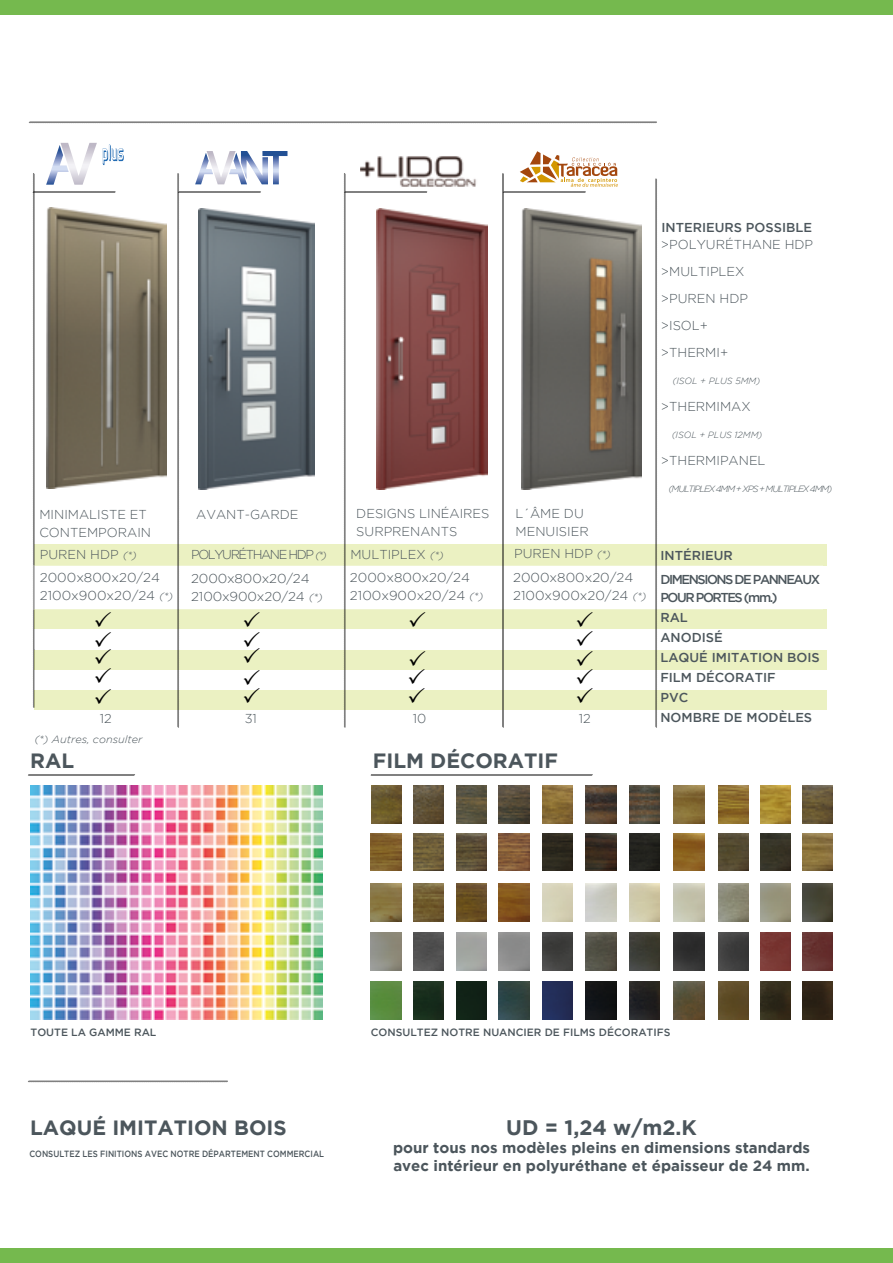
<style>
.page{position:relative;width:893px;height:1263px;background:#fff}
.page>*{position:absolute;margin:0;border:0;box-sizing:border-box;transform-origin:0 0}
.t1{font:700 21px "Gotham";color:#4c565c}
.t2{font:700 20.7px "Gotham";color:#4c565c}
.t3{font:700 15px/18px "Gotham";color:#4c565c}
.t4{font:300 12.9px/27px "Gotham";color:#4c565c}
.t5{font:300 12.9px/18px "Gotham";color:#4c565c;scale:1.04 1}
.t6{font:500 12.9px/20.1px "Gotham";color:#4c565c}
.t7{font:500 12.9px/18px "Gotham";letter-spacing:-.11em;color:#4c565c}
.t8{font:300 12.9px "Gotham";letter-spacing:-.11em;color:#4c565c}
.t9{font:500 10.5px "Gotham";color:#4c565c}
.t10{font:italic 300 10.5px "Gotham";color:#4c565c;scale:1.04 1}
.t11{font:500 9px "Gotham";color:#4c565c;scale:.88 1}
.t12{font:italic 300 9px "Gotham";letter-spacing:-.11em;color:#4c565c}
.t13{font:italic 300 9px "Gotham";color:#4c565c}
.s1{font-style:italic;font-size:10.5px}
</style>
<div class="page">
<div style="left:0;top:0;width:893px;height:15px;background:#75b94e"></div>
<div style="left:0;top:1248px;width:893px;height:15px;background:#75b94e"></div>
<div style="left:34px;top:544px;width:793px;height:21px;background:#ebf1c2"></div>
<img style="left:124px;top:217px;width:43px;height:264px">
<img style="left:287px;top:219px;width:27px;height:260px">
<img style="left:427px;top:215px;width:61px;height:268px">
<img style="left:360px;top:156px;width:116px;height:36px">
<img style="left:618px;top:221px;width:23px;height:259px">
<svg style="left:28px;top:774px;width:107px;height:2px"></svg>
<svg style="left:28px;top:1080px;width:200px;height:2px"></svg>
<svg style="left:370px;top:774px;width:223px;height:2px"></svg>
<div style="left:34px;top:650px;width:793px;height:19px;background:#ebf1c2"></div>
<div style="left:34px;top:610px;width:793px;height:19px;background:#ebf1c2"></div>
<div style="left:34px;top:690px;width:793px;height:20px;background:#ebf1c2"></div>
<img style="left:31px;top:786px;width:291px;height:233px">
<img style="left:371px;top:982px;width:30px;height:37px">
<img style="left:371px;top:833px;width:30px;height:38px">
<img style="left:371px;top:884px;width:30px;height:37px">
<img style="left:413px;top:786px;width:31px;height:37px">
<img style="left:372px;top:786px;width:30px;height:37px">
<img style="left:802px;top:786px;width:30px;height:37px">
<img style="left:760px;top:786px;width:30px;height:37px">
<img style="left:718px;top:786px;width:30px;height:37px">
<img style="left:674px;top:786px;width:30px;height:37px">
<img style="left:629px;top:786px;width:31px;height:37px">
<img style="left:586px;top:786px;width:30px;height:37px">
<img style="left:542px;top:786px;width:31px;height:37px">
<img style="left:499px;top:786px;width:30px;height:37px">
<img style="left:456px;top:786px;width:30px;height:37px">
<img style="left:413px;top:833px;width:31px;height:38px">
<img style="left:802px;top:833px;width:30px;height:38px">
<img style="left:760px;top:833px;width:30px;height:38px">
<img style="left:718px;top:833px;width:30px;height:38px">
<img style="left:674px;top:833px;width:30px;height:38px">
<img style="left:629px;top:833px;width:31px;height:38px">
<img style="left:586px;top:833px;width:30px;height:38px">
<img style="left:542px;top:833px;width:31px;height:38px">
<img style="left:499px;top:833px;width:30px;height:38px">
<img style="left:456px;top:833px;width:30px;height:38px">
<img style="left:413px;top:884px;width:31px;height:37px">
<img style="left:802px;top:884px;width:30px;height:37px">
<img style="left:760px;top:884px;width:30px;height:37px">
<img style="left:718px;top:884px;width:30px;height:37px">
<img style="left:499px;top:884px;width:30px;height:37px">
<img style="left:456px;top:884px;width:30px;height:37px">
<img style="left:413px;top:933px;width:31px;height:37px">
<img style="left:802px;top:933px;width:30px;height:37px">
<img style="left:760px;top:933px;width:30px;height:37px">
<img style="left:718px;top:933px;width:30px;height:37px">
<img style="left:674px;top:933px;width:30px;height:37px">
<img style="left:629px;top:933px;width:31px;height:37px">
<img style="left:586px;top:933px;width:30px;height:37px">
<img style="left:542px;top:933px;width:31px;height:37px">
<img style="left:413px;top:982px;width:31px;height:37px">
<img style="left:802px;top:982px;width:30px;height:37px">
<img style="left:760px;top:982px;width:30px;height:37px">
<img style="left:718px;top:982px;width:30px;height:37px">
<img style="left:674px;top:982px;width:30px;height:37px">
<img style="left:629px;top:982px;width:31px;height:37px">
<img style="left:586px;top:982px;width:30px;height:37px">
<img style="left:542px;top:982px;width:31px;height:37px">
<img style="left:499px;top:982px;width:30px;height:37px">
<img style="left:456px;top:982px;width:30px;height:37px">
<svg style="left:29px;top:121px;width:628px;height:2px"></svg>
<svg style="left:655px;top:178px;width:2px;height:550px"></svg>
<svg style="left:32px;top:143px;width:92px;height:565px"></svg>
<svg style="left:177px;top:151px;width:110px;height:577px"></svg>
<svg style="left:344px;top:173px;width:83px;height:555px"></svg>
<svg style="left:502px;top:151px;width:116px;height:577px"></svg>
<p class="t4" style="left:39px;top:505px;width:113px;line-height:18.6px">MINIMALISTE ET<br>CONTEMPORAIN</p>
<p class="t4" style="left:196px;top:501px;width:104px">AVANT-GARDE</p>
<p class="t4" style="left:356px;top:503px;width:135px;line-height:18.6px">DESIGNS LINÉAIRES<br>SURPRENANTS</p>
<p class="t4" style="left:516px;top:503px;width:75px;line-height:18.6px">L´ÂME DU<br>MENUISIER</p>
<p class="t4" style="left:40px;top:540px;width:98px">PUREN HDP <span class="s1">(*)</span></p>
<p class="t8" style="left:191px;top:547px;width:137px">POLYURÉTHANE HDP <span class="s1">(*)</span></p>
<p class="t4" style="left:350px;top:540px;width:95px">MULTIPLEX <span class="s1">(*)</span></p>
<p class="t4" style="left:514px;top:540px;width:98px">PUREN HDP <span class="s1">(*)</span></p>
<p class="t5" style="left:40px;top:568px;width:130px">2000x800x20/24<br>2100x900x20/24 <span class="s1">(*)</span></p>
<p class="t5" style="left:191px;top:569px;width:128px">2000x800x20/24<br>2100x900x20/24 <span class="s1">(*)</span></p>
<p class="t5" style="left:350px;top:568px;width:130px">2000x800x20/24<br>2100x900x20/24 <span class="s1">(*)</span></p>
<p class="t5" style="left:513px;top:568px;width:130px">2000x800x20/24<br>2100x900x20/24 <span class="s1">(*)</span></p>
<p class="t4" style="left:100px;top:705px;width:13px">12</p>
<p class="t4" style="left:245px;top:704px;width:14px">31</p>
<p class="t4" style="left:413px;top:704px;width:15px">10</p>
<p class="t4" style="left:579px;top:704px;width:13px">12</p>
<p class="t10" style="left:34px;top:734px;width:105px">(*) Autres, consulter</p>
<h2 class="t2" style="left:30px;top:749px;width:45px">RAL</h2>
<h2 class="t2" style="left:373px;top:749px;width:187px">FILM DÉCORATIF</h2>
<p class="t6" style="left:661px;top:217px;width:152px">INTERIEURS POSSIBLE</p>
<p class="t4" style="left:661px;top:231px;width:154px">&gt;POLYURÉTHANE HDP &gt;MULTIPLEX<br>&gt;PUREN HDP<br>&gt;ISOL+<br>&gt;THERMI+</p>
<p class="t13" style="left:672px;top:376px;width:89px">(ISOL + PLUS 5MM)</p>
<p class="t4" style="left:661px;top:393px;width:91px">&gt;THERMIMAX</p>
<p class="t13" style="left:672px;top:430px;width:92px">(ISOL + PLUS 12MM)</p>
<p class="t4" style="left:661px;top:447px;width:106px">&gt;THERMIPANEL</p>
<p class="t12" style="left:669px;top:484px;width:165px">(MULTIPLEX 4MM + XPS + MULTIPLEX 4MM)</p>
<p class="t6" style="left:660px;top:545px;width:74px">INTÉRIEUR</p>
<p class="t7" style="left:660px;top:570px;width:161px">DIMENSIONS DE PANNEAUX<br>POUR PORTES (mm.)</p>
<p class="t6" style="left:660px;top:607px;width:161px">RAL<br>ANODISÉ<br>LAQUÉ IMITATION BOIS<br>FILM DÉCORATIF<br>PVC<br>NOMBRE DE MODÈLES</p>
<p class="t9" style="left:31px;top:1027px;width:127px">TOUTE LA GAMME RAL</p>
<h2 class="t2" style="left:30px;top:1115px;width:258px">LAQUÉ IMITATION BOIS</h2>
<p class="t11" style="left:29px;top:1149px;width:336px">CONSULTEZ LES FINITIONS AVEC NOTRE DÉPARTEMENT COMMERCIAL</p>
<p class="t9" style="left:371px;top:1027px;width:301px">CONSULTEZ NOTRE NUANCIER DE FILMS DÉCORATIFS</p>
<h1 class="t1" style="left:506px;top:1115px;width:192px">UD = 1,24 w/m2.K</h1>
<p class="t3" style="left:393px;top:1138px;width:418px">pour tous nos modèles pleins en dimensions standards avec intérieur en polyuréthane et épaisseur de 24 mm.</p>
</div>
